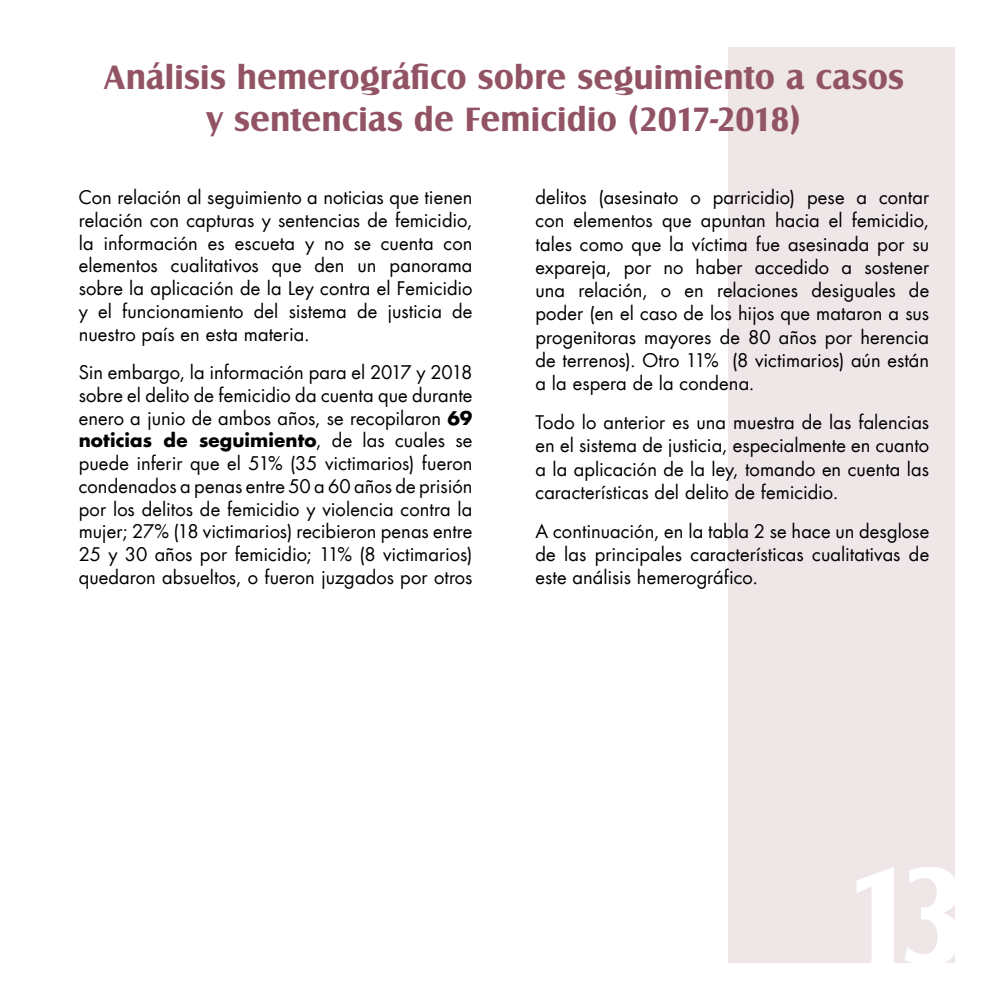
<style>
.page{position:relative;width:1008px;height:1008px;background:#fff}
.page>*{position:absolute;margin:0;border:0;box-sizing:border-box;transform-origin:0 0}
.t1{font:700 143.5px "Castle T";color:#fff;scale:.95 1}
.t2{font:700 35px/42px "Castle T";color:#925465;text-align:center}
.t3{font:18.38px/22.8px "Futura LT";color:#000;text-align:justify}
.s1{font-weight:700}
</style>
<div class="page">
<div style="left:728px;top:47px;width:226px;height:915px;background:#efe6e8"></div>
<h2 class="t2" style="left:104px;top:56px;width:801px">Análisis hemerográfico sobre seguimiento a casos y sentencias de Femicidio (2017-2018)</h2>
<p class="t3" style="left:79px;top:186px;width:395px">Con relación al seguimiento a noticias que tienen relación con capturas y sentencias de femicidio, la información es escueta y no se cuenta con elementos cualitativos que den un panorama sobre la aplicación de la Ley contra el Femicidio y el funcionamiento del sistema de justicia de nuestro país en esta materia.</p>
<p class="t3" style="left:79px;top:361px;width:395px">Sin embargo, la información para el 2017 y 2018 sobre el delito de femicidio da cuenta que durante enero a junio de ambos años, se recopilaron <span class="s1">69 noticias de seguimiento</span>, de las cuales se puede inferir que el 51% (35 victimarios) fueron condenados a penas entre 50 a 60 años de prisión por los delitos de femicidio y violencia contra la mujer; 27% (18 victimarios) recibieron penas entre 25 y 30 años por femicidio; 11% (8 victimarios) quedaron absueltos, o fueron juzgados por otros</p>
<p class="t3" style="left:535px;top:186px;width:395px;line-height:23.3px">delitos (asesinato o parricidio) pese a contar con elementos que apuntan hacia el femicidio, tales como que la víctima fue asesinada por su expareja, por no haber accedido a sostener una relación, o en relaciones desiguales de poder (en el caso de los hijos que mataron a sus progenitoras mayores de 80 años por herencia de terrenos). Otro 11% (8 victimarios) aún están a la espera de la condena.</p>
<p class="t3" style="left:535px;top:411px;width:395px;line-height:23.3px">Todo lo anterior es una muestra de las falencias en el sistema de justicia, especialmente en cuanto a la aplicación de la ley, tomando en cuenta las características del delito de femicidio.</p>
<p class="t3" style="left:535px;top:520px;width:395px;line-height:23.3px">A continuación, en la tabla 2 se hace un desglose de las principales características cualitativas de este análisis hemerográfico.</p>
<h1 class="t1" style="left:843px;top:834px;width:136px">13</h1>
</div>
